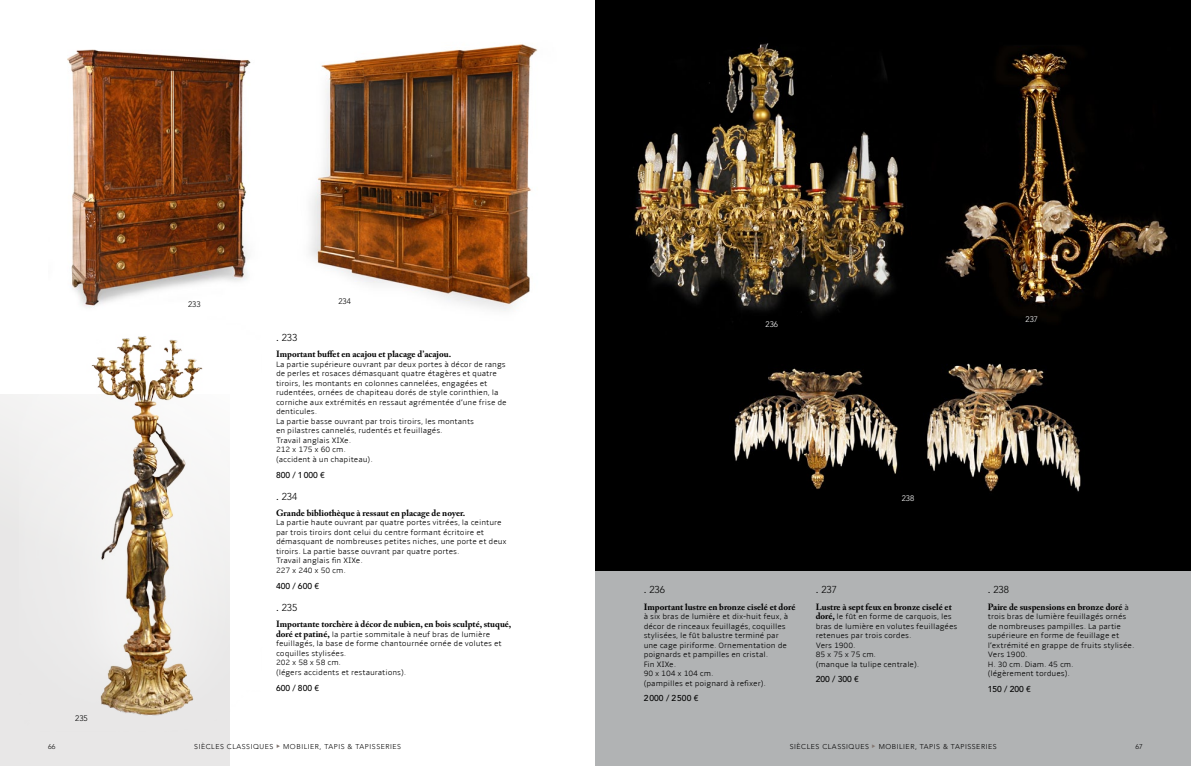
<style>
.page{position:relative;width:1191px;height:766px;background:#fff}
.page>*{position:absolute;margin:0;border:0;box-sizing:border-box;transform-origin:0 0}
.t1{font:300 10px "Avenir LT";color:#000}
.t2{font:700 9px "Adobe Caslon Pro";color:#000}
.t3{font:500 8.5px "Avenir LT";color:#000}
.t4{font:300 8px/9.5px "Amble";color:#000}
.t5{font:300 8px "Avenir LT";color:#fff}
.t6{font:300 8px "Avenir LT";color:#000}
.t7{font:300 7px "Avenir LT";letter-spacing:.08em;color:#000}
.s1{font-weight:400}
.s2{font-family:"Adobe Caslon Pro";font-weight:700;font-size:9px}
.s3{font-family:"Amble";font-weight:300;font-size:8px}
</style>
<div class="page">
<div style="left:595px;top:522px;width:596px;height:243px;background:#b1b3b4"></div>
<div style="left:0;top:394px;width:230px;height:371px;background:#e8e7e7"></div>
<img style="left:67px;top:49px;width:184px;height:259px">
<img style="left:309px;top:44px;width:229px;height:267px">
<img style="left:20px;top:336px;width:210px;height:380px">
<img style="left:595px;top:0;width:596px;height:570px">
<p class="t6" style="left:75px;top:713px;width:14px">235</p>
<p class="t6" style="left:188px;top:299px;width:14px">233</p>
<p class="t6" style="left:338px;top:296px;width:14px">234</p>
<p class="t1" style="left:276px;top:331px;width:23px"><span class="s1">.</span> 233</p>
<p class="t2" style="left:276px;top:348px;width:177px">Important buffet en acajou et placage d’acajou.</p>
<p class="t4" style="left:276px;top:359px;width:232px">La partie supérieure ouvrant par deux portes à décor de rangs de perles et rosaces démasquant quatre étagères et quatre tiroirs, les montants en colonnes cannelées, engagées et rudentées, ornées de chapiteau dorés de style corinthien, la corniche aux extrémités en ressaut agrémentée d’une frise de denticules.<br>La partie basse ouvrant par trois tiroirs, les montants<br>en pilastres cannelés, rudentés et feuillagés.<br>Travail anglais XIXe.<br>212 x 175 x 60 cm.<br>(accident à un chapiteau).</p>
<p class="t3" style="left:276px;top:469px;width:51px">800 / 1000 €</p>
<p class="t1" style="left:276px;top:490px;width:23px"><span class="s1">.</span> 234</p>
<p class="t2" style="left:276px;top:507px;width:191px">Grande bibliothèque à ressaut en placage de noyer.</p>
<p class="t4" style="left:276px;top:518px;width:232px">La partie haute ouvrant par quatre portes vitrées, la ceinture par trois tiroirs dont celui du centre formant écritoire et démasquant de nombreuses petites niches, une porte et deux tiroirs. La partie basse ouvrant par quatre portes.<br>Travail anglais fin XIXe.<br>227 x 240 x 50 cm.</p>
<p class="t3" style="left:276px;top:580px;width:45px">400 / 600 €</p>
<p class="t1" style="left:276px;top:601px;width:23px"><span class="s1">.</span> 235</p>
<p class="t2" style="left:276px;top:618px;width:237px">Importante torchère à décor de nubien, en bois sculpté, stuqué,</p>
<p class="t4" style="left:276px;top:629px;width:227px"><span class="s2">doré et patiné,</span> la partie sommitale à neuf bras de lumière feuillagés, la base de forme chantournée ornée de volutes et coquilles stylisées.<br>202 x 58 x 58 cm.<br>(légers accidents et restaurations).</p>
<p class="t3" style="left:276px;top:682px;width:45px">600 / 800 €</p>
<p class="t5" style="left:765px;top:320px;width:14px">236</p>
<p class="t5" style="left:1025px;top:315px;width:14px">237</p>
<p class="t5" style="left:901px;top:493px;width:14px">238</p>
<p class="t1" style="left:643px;top:584px;width:23px"><span class="s1">.</span> 236</p>
<p class="t2" style="left:643px;top:601px;width:153px">Important lustre en bronze ciselé et doré</p>
<p class="t4" style="left:643px;top:611px;width:146px">à six bras de lumière et dix-huit feux, à décor de rinceaux feuillagés, coquilles stylisées, le fût balustre terminé par une cage piriforme. Ornementation de poignards et pampilles en cristal.<br>Fin XIXe.<br>90 x 104 x 104 cm.<br>(pampilles et poignard à refixer).</p>
<p class="t3" style="left:643px;top:693px;width:56px">2000 / 2500 €</p>
<p class="t1" style="left:815px;top:584px;width:23px"><span class="s1">.</span> 237</p>
<p class="t2" style="left:815px;top:601px;width:138px">Lustre à sept feux en bronze ciselé et</p>
<p class="t4" style="left:815px;top:611px;width:143px"><span class="s2">doré,</span> le fût en forme de carquois, les bras de lumière en volutes feuillagées retenues par trois cordes.<br>Vers 1900.<br>85 x 75 x 75 cm.<br>(manque la tulipe centrale).</p>
<p class="t3" style="left:815px;top:674px;width:45px">200 / 300 €</p>
<p class="t1" style="left:987px;top:584px;width:23px"><span class="s1">.</span> 238</p>
<p class="t2" style="left:987px;top:601px;width:143px">Paire de suspensions en bronze doré <span class="s3">à</span></p>
<p class="t4" style="left:987px;top:611px;width:148px">trois bras de lumière feuillagés ornés de nombreuses pampilles. La partie supérieure en forme de feuillage et l’extrémité en grappe de fruits stylisée.<br>Vers 1900.<br>H. 30 cm. Diam. 45 cm.<br>(légèrement tordues).</p>
<p class="t3" style="left:987px;top:684px;width:45px">150 / 200 €</p>
<p class="t7" style="left:48px;top:741px;width:9px">66</p>
<p class="t7" style="left:194px;top:742px;width:81px">SIÈCLES CLASSIQUES</p>
<p class="t7" style="left:283px;top:742px;width:23px">MOBILIE</p>
<p class="t7" style="left:315px;top:742px;width:60px">R, TAPIS &amp; TAPISSE</p>
<p class="t7" style="left:385px;top:742px;width:10px">RIES</p>
<p class="t7" style="left:789px;top:742px;width:81px">SIÈCLES CLASSIQUES</p>
<p class="t7" style="left:878px;top:742px;width:23px">MOBILIE</p>
<p class="t7" style="left:910px;top:742px;width:60px">R, TAPIS &amp; TAPISSE</p>
<p class="t7" style="left:981px;top:742px;width:10px">RIES</p>
<p class="t7" style="left:1135px;top:741px;width:9px">67</p>
</div>
